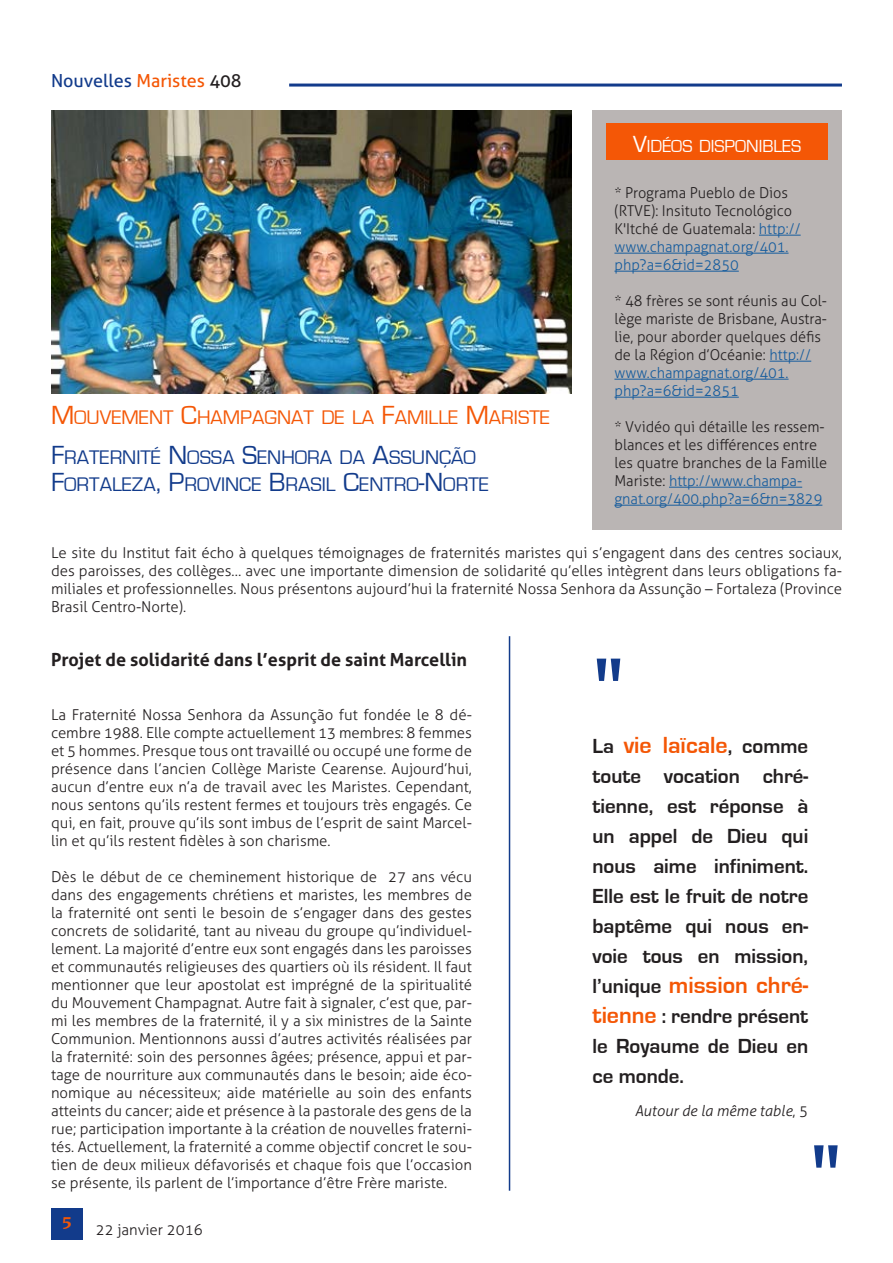
<style>
.page{position:relative;width:893px;height:1263px;background:#fff}
.page>*{position:absolute;margin:0;border:0;box-sizing:border-box;transform-origin:0 0}
.Titolo{font:90px "Casper";color:#123b8b}
.Citacion{font:700 24px "Eurostile";color:#f45706}
.Citacion-2{font:700 21px/30px "Eurostile";color:#231f20;text-align:justify}
.Titolo-2{font:20.25px/27px "Eurostile";color:#123b8b}
.Titolo-3{font:20.25px "Eurostile";color:#f45706}
.Testo_normal{font:700 18px "Aller";color:#231f20}
.t1{font:18px "Aller";color:#123b8b}
.TitoloBox{font:18px "Eurostile";color:#fff}
.t2{font:700 18px "Novarese IT Cby BT";color:#f45706}
.Testo_normal-2{font:300 15px/18px "Aller";color:#231f20}
.TextoElenco{font:300 15px/18px "Aller";color:#231f20;text-align:justify}
.Testo_normal-3{font:italic 300 15px "Aller";color:#231f20}
.s1{color:#f45706}
.s2{color:#231f20}
.s3{font-size:27px}
.s4{font-size:24px}
.s5{color:#175d9e}
.s6{font-size:21px;color:#231f20}
.s7{font-size:24px;color:#f45706}
.s8{font-style:normal}
</style>
<div class="page">
<hr style="left:289px;top:84px;width:553px;height:3px;background:#123b8b">
<div style="left:51px;top:1208px;width:32px;height:31px;background:#123b8b"></div>
<div style="left:592px;top:111px;width:250px;height:419px;background:#bab5b4"></div>
<div style="left:607px;top:123px;width:221px;height:37px;background:#f45706"></div>
<img style="left:51px;top:110px;width:520px;height:283px">
<hr style="left:759px;top:235px;width:42px;height:1px;background:#175d9e">
<hr style="left:614px;top:253px;width:174px;height:1px;background:#175d9e">
<hr style="left:614px;top:271px;width:125px;height:1px;background:#175d9e">
<hr style="left:769px;top:361px;width:42px;height:1px;background:#175d9e">
<hr style="left:614px;top:379px;width:174px;height:1px;background:#175d9e">
<hr style="left:614px;top:397px;width:125px;height:1px;background:#175d9e">
<hr style="left:669px;top:487px;width:133px;height:1px;background:#175d9e">
<hr style="left:614px;top:505px;width:208px;height:1px;background:#175d9e">
<hr style="left:509px;top:636px;width:1px;height:555px;background:#123b8b">
<p class="t1" style="left:51px;top:69px;width:192px">Nouvelles <span class="s1">Maristes</span> <span class="s2">408</span></p>
<p class="Titolo-3" style="left:51px;top:407px;width:500px"><span class="s3">M</span> OUVEMENT <span class="s3">C</span>HAMPAGNAT DE LA <span class="s3">F</span>AMILLE <span class="s3">M</span>ARISTE</p>
<p class="Titolo-2" style="left:51px;top:444px;width:439px"><span class="s3">F</span>RATERNITÉ <span class="s3">N</span>OSSA <span class="s3">S</span>ENHORA DA <span class="s3">A</span>SSUNÇÃO<br><span class="s3">F</span>ORTALEZA<span class="s3">, P</span>ROVINCE <span class="s3">B</span>RASIL <span class="s3">C</span>ENTRO<span class="s3">-N</span> ORTE</p>
<p class="TitoloBox" style="left:633px;top:136px;width:170px"><span class="s4">V</span>IDÉOS DISPONIBLES</p>
<p class="Testo_normal-2" style="left:614px;top:184px;width:188px">* Programa Pueblo de Dios (RTVE): Insituto Tecnológico<br>K'Itché de Guatemala: <span class="s5">http:// www.champagnat.org/401. php?a=6&amp;id=2850</span></p>
<p class="Testo_normal-2" style="left:614px;top:292px;width:214px">* 48 frères se sont réunis au Col&shy;lège mariste de Brisbane, Austra&shy;lie, pour aborder quelques défis de la Région d’Océanie : <span class="s5">http:// www.champagnat.org/401. php?a=6&amp;id=2851</span></p>
<p class="Testo_normal-2" style="left:614px;top:418px;width:214px">* Vvidéo qui détaille les ressem&shy;blances et les différences entre les quatre branches de la Famille<br>Mariste: <span class="s5">http://www.champa&shy;gnat.org/400.php?a=6&amp;n=3829</span></p>
<p class="TextoElenco" style="left:51px;top:544px;width:792px">Le site du Institut fait écho à quelques témoignages de fraternités maristes qui s’engagent dans des centres sociaux, des paroisses, des collèges… avec une importante dimension de solidarité qu’elles intègrent dans leurs obligations fa&shy;miliales et professionnelles. Nous présentons aujourd’hui la fraternité Nossa Senhora da Assunção – Fortaleza (Province Brasil Centro-Norte).</p>
<p class="Testo_normal" style="left:51px;top:649px;width:418px">Projet de solidarité dans l’esprit de saint Marcellin</p>
<p class="Titolo" style="left:592px;top:641px;width:34px">"</p>
<p class="Testo_normal-2" style="left:51px;top:706px;width:422px;text-align:justify">La Fraternité Nossa Senhora da Assunção fut fondée le 8 dé&shy;cembre 1988. Elle compte actuellement 13 membres : 8 femmes et 5 hommes. Presque tous ont travaillé ou occupé une forme de présence dans l’ancien Collège Mariste Cearense. Aujourd’hui, aucun d’entre eux n’a de travail avec les Maristes. Cependant, nous sentons qu’ils restent fermes et toujours très engagés. Ce qui, en fait, prouve qu’ils sont imbus de l’esprit de saint Marcel&shy;lin et qu’ils restent fidèles à son charisme.</p>
<p class="Testo_normal-2" style="left:51px;top:868px;width:423px;text-align:justify">Dès le début de ce cheminement historique de 27 ans vécu dans des engagements chrétiens et maristes, les membres de la fraternité ont senti le besoin de s’engager dans des gestes concrets de solidarité, tant au niveau du groupe qu’individuel&shy;lement. La majorité d’entre eux sont engagés dans les paroisses et communautés religieuses des quartiers où ils résident. Il faut mentionner que leur apostolat est imprégné de la spiritualité du Mouvement Champagnat. Autre fait à signaler, c’est que, par&shy;mi les membres de la fraternité, il y a six ministres de la Sainte Communion. Mentionnons aussi d’autres activités réalisées par la fraternité : soin des personnes âgées; présence, appui et par&shy;tage de nourriture aux communautés dans le besoin; aide éco&shy;nomique au nécessiteux; aide matérielle au soin des enfants atteints du cancer; aide et présence à la pastorale des gens de la rue; participation importante à la création de nouvelles fraterni&shy;tés. Actuellement, la fraternité a comme objectif concret le sou&shy;tien de deux milieux défavorisés et chaque fois que l’occasion se présente, ils parlent de l’importance d’être Frère mariste.</p>
<p class="t2" style="left:62px;top:1212px;width:12px">5</p>
<p class="Testo_normal-2" style="left:96px;top:1220px;width:109px">22 janvier 2016</p>
<p class="Citacion" style="left:592px;top:732px;width:217px"><span class="s6">La</span> vie laïcale<span class="s6">, comme</span></p>
<p class="Citacion-2" style="left:592px;top:761px;width:217px">toute vocation chré&shy;tienne, est réponse à un appel de Dieu qui nous aime infiniment.<br>Elle est le fruit de notre baptême qui nous en&shy;voie tous en mission,</p>
<p class="Citacion" style="left:592px;top:972px;width:217px"><span class="s6">l’unique</span> mission chré-</p>
<p class="Citacion-2" style="left:592px;top:1001px;width:217px"><span class="s7">tienne</span> : rendre présent le Royaume de Dieu en ce monde.</p>
<p class="Testo_normal-3" style="left:635px;top:1102px;width:175px">Autour de la même table<span class="s8">, 5</span></p>
<p class="Titolo" style="left:810px;top:1128px;width:34px">"</p>
</div>
